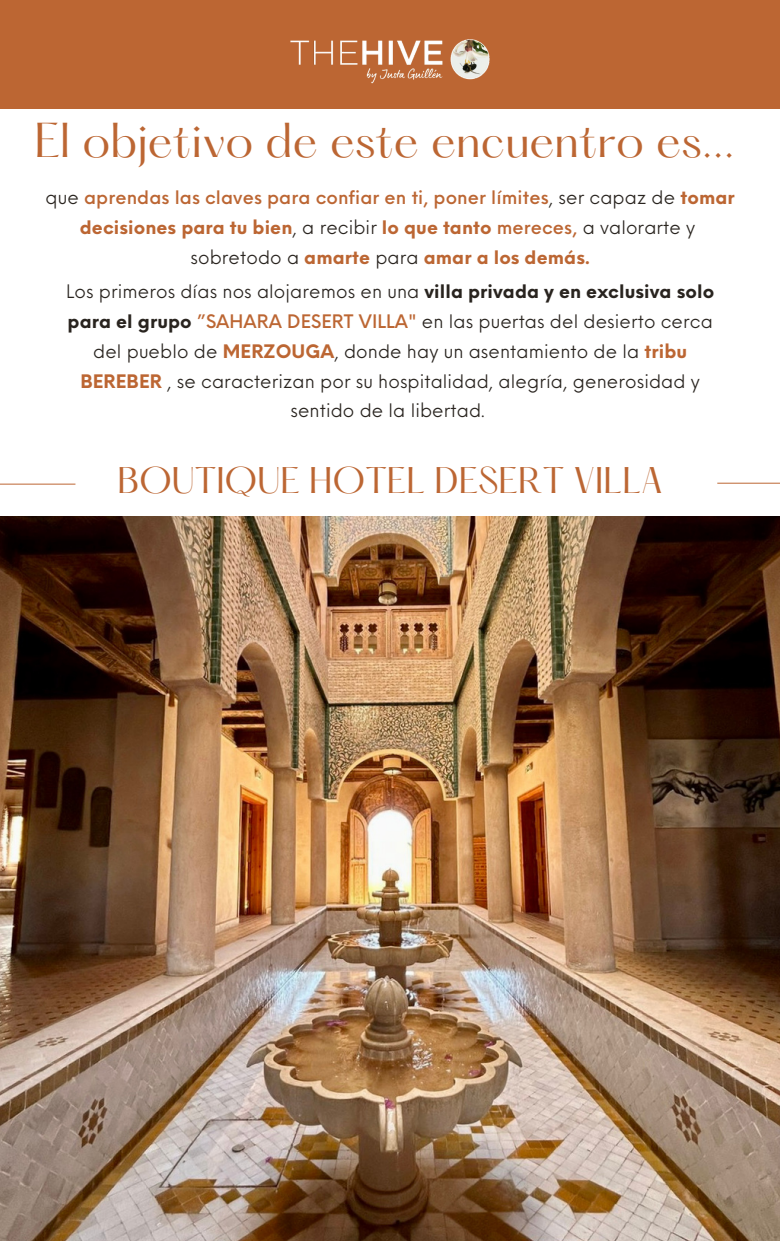
<style>
.page{position:relative;width:780px;height:1241px;background:#fff}
.page>*{position:absolute;margin:0;border:0;box-sizing:border-box;transform-origin:0 0}
.t1{font:42.88px "Hatton";color:#bc6633}
.t2{font:32.38px "Hatton";color:#bc6633}
.t3{font:18.12px/29.8px "Neue Einstellung";letter-spacing:.005em;color:#29241f;text-align:center}
.t4{font:500 18.12px/30px "Neue Einstellung";letter-spacing:.005em;color:#bc6633;text-align:center}
.t5{font:700 18.12px "Neue Einstellung";letter-spacing:.005em;color:#bc6633}
.s1{font-weight:400;color:#29241f}
.s2{font-weight:700}
.s3{font-weight:500;color:#bc6633}
.s4{font-weight:700;color:#bc6633}
</style>
<div class="page">
<div style="left:0;top:0;width:779px;height:109px;background:#bc6633"></div>
<img style="left:290px;top:39px;width:200px;height:45px">
<img style="left:0;top:516px;width:779px;height:724px">
<hr style="left:716px;top:482px;width:63px;height:1px;background:#bc6633">
<hr style="left:0;top:483px;width:75px;height:1px;background:#bc6633">
<p class="t1" style="left:35px;top:120px;width:701px">El objetivo de este encuentro es...</p>
<p class="t4" style="left:46px;top:181px;width:690px"><span class="s1">que</span> aprendas las claves para confiar en ti, poner límites<span class="s1">, ser capaz de</span> <span class="s2">tomar decisiones para tu bien</span><span class="s1">, a recibir</span> <span class="s2">lo que tanto</span> mereces, <span class="s1">a valorarte y</span></p>
<p class="t5" style="left:190px;top:241px;width:400px"><span class="s1">sobretodo a</span> amarte <span class="s1">para</span> amar a los demás.</p>
<p class="t3" style="left:66px;top:274px;width:649px">Los primeros días nos alojaremos en una <span class="s2">villa privada y en exclusiva solo para el grupo</span> <span class="s3">”SAHARA DESERT VILLA"</span> en las puertas del desierto cerca del pueblo de <span class="s4">MERZOUGA</span>, donde hay un asentamiento de la <span class="s4">tribu BEREBER</span> , se caracterizan por su hospitalidad, alegría, generosidad y sentido de la libertad.</p>
<p class="t2" style="left:117px;top:465px;width:547px">BOUTIQUE HOTEL DESERT VILLA</p>
</div>
